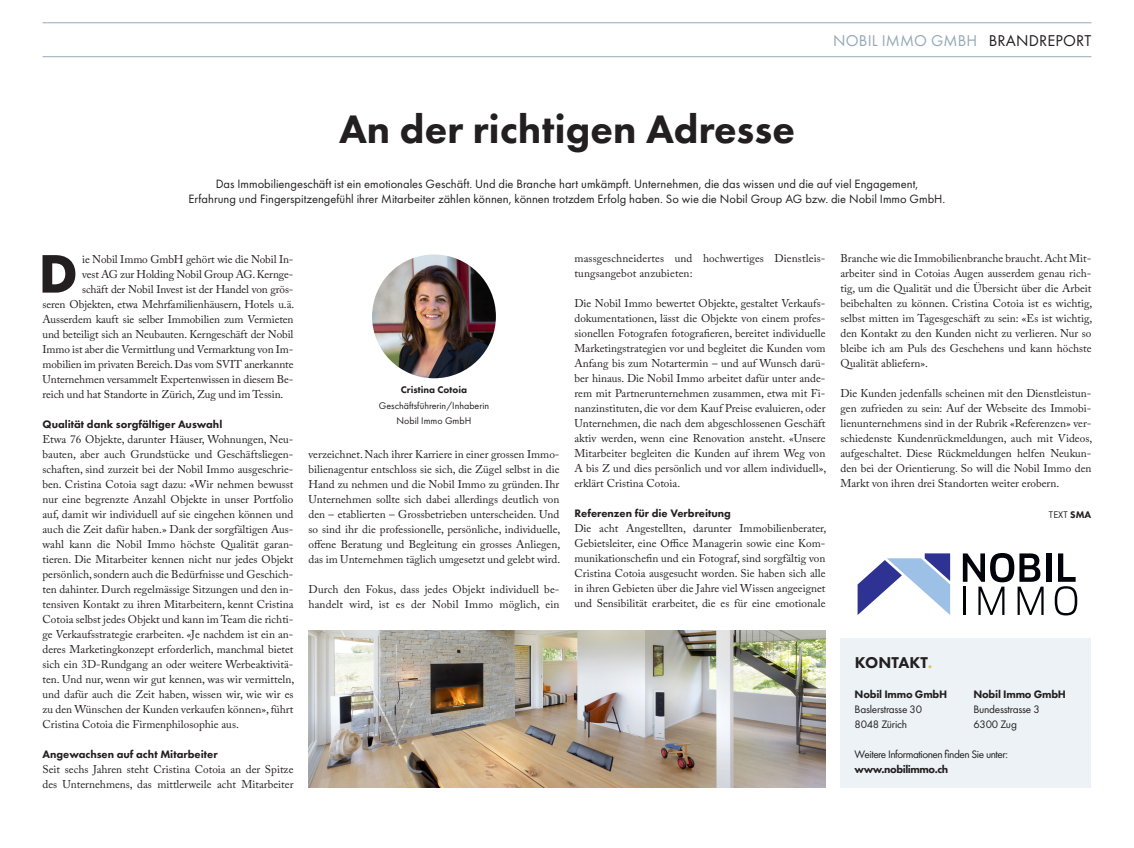
<style>
.page{position:relative;width:1134px;height:848px;background:#fff}
.page>*{position:absolute;margin:0;border:0;box-sizing:border-box;transform-origin:0 0}
.Main_First_Paragraph{font:700 56.25px "Futura PT";color:#231f20}
.Titles{font:800 41.25px "Futura PT";color:#231f20}
.t1{font:16.25px "Futura PT";letter-spacing:.01em;color:#95a9b4}
.t2{font:800 16.25px "Futura PT";letter-spacing:.005em;color:#231f20}
.Intro{font:12.5px/15px "Futura PT";color:#231f20;text-align:center}
.Main_Article{font:11.25px/15px "Adobe Caslon Pro";color:#231f20;text-align:justify}
.Main_First_Paragraph-2{font:11.25px "Adobe Caslon Pro";letter-spacing:-.01em;color:#231f20}
.Question{font:800 11.25px "Futura PT";color:#231f20}
.t3{font:11.25px "Futura PT";letter-spacing:-.03em;color:#231f20}
.Question-2{font:800 11.25px "Futura PT";letter-spacing:-.02em;color:#231f20}
.Question-3{font:800 11.25px "Futura PT";letter-spacing:-.04em;color:#231f20}
.t4{font:10px "Futura PT";color:#231f20}
.t5{font:800 10px "Futura PT";color:#231f20}
.s1{color:#231f20}
.s2{font-weight:800}
.s3{color:#ddc454}
</style>
<div class="page">
<hr style="left:43px;top:57px;width:1048px;height:1px;background:#95a9b4">
<hr style="left:43px;top:23px;width:1048px;height:1px;background:#95a9b4">
<div style="left:840px;top:638px;width:251px;height:150px;background:#ecf2f5"></div>
<img style="left:372px;top:254px;width:124px;height:124px;border-radius:62px">
<svg style="left:857px;top:553px;width:93px;height:62px"></svg>
<div style="left:1046px;top:553px;width:5px;height:29px;background:#000309"></div>
<svg style="left:1055px;top:553px;width:22px;height:62px"></svg>
<svg style="left:963px;top:553px;width:80px;height:62px"></svg>
<img style="left:308px;top:630px;width:517px;height:158px">
<p class="t1" style="left:833px;top:31px;width:260px">NOBIL IMMO GMBH <span class="s1">BRANDREPORT</span></p>
<p class="Titles" style="left:339px;top:103px;width:457px">An der richtigen Adresse</p>
<p class="Intro" style="left:189px;top:176px;width:758px">Das Immobiliengeschäft ist ein emotionales Geschäft. Und die Branche hart umkämpft. Unternehmen, die das wissen und die auf viel Engagement,<br>Erfahrung und Fingerspitzengefühl ihrer Mitarbeiter zählen können, können trotzdem Erfolg haben. So wie die Nobil Group AG bzw. die Nobil Immo GmbH.</p>
<p class="Main_First_Paragraph" style="left:39px;top:238px;width:41px">D</p>
<p class="Main_First_Paragraph-2" style="left:82px;top:252px;width:213px">ie Nobil Immo GmbH gehört wie die Nobil In-</p>
<p class="Main_First_Paragraph-2" style="left:82px;top:267px;width:213px">vest AG zur Holding Nobil Group AG. Kernge-</p>
<p class="Main_First_Paragraph-2" style="left:82px;top:282px;width:213px">schäft der Nobil Invest ist der Handel von grös-</p>
<p class="Main_First_Paragraph-2" style="left:43px;top:297px;width:253px">seren Objekten, etwa Mehrfamilienhäusern, Hotels u.ä.</p>
<p class="Main_First_Paragraph-2" style="left:43px;top:312px;width:252px">Ausserdem kauft sie selber Immobilien zum Vermieten</p>
<p class="Main_First_Paragraph-2" style="left:43px;top:327px;width:252px">und beteiligt sich an Neubauten. Kerngeschäft der Nobil</p>
<p class="Main_First_Paragraph-2" style="left:43px;top:342px;width:252px">Immo ist aber die Vermittlung und Vermarktung von Im-</p>
<p class="Main_First_Paragraph-2" style="left:43px;top:357px;width:252px">mobilien im privaten Bereich. Das vom SVIT anerkannte</p>
<p class="Main_First_Paragraph-2" style="left:43px;top:372px;width:252px">Unternehmen versammelt Expertenwissen in diesem Be-</p>
<p class="Main_First_Paragraph-2" style="left:43px;top:387px;width:242px">reich und hat Standorte in Zürich, Zug und im Tessin.</p>
<p class="Question" style="left:43px;top:417px;width:181px">Qualität dank sorgfältiger Auswahl</p>
<p class="Main_Article" style="left:43px;top:431px;width:253px">Etwa 76 Objekte, darunter Häuser, Wohnungen, Neu&shy;bauten, aber auch Grundstücke und Geschäftsliegen&shy;schaften, sind zurzeit bei der Nobil Immo ausgeschrie&shy;ben. Cristina Cotoia sagt dazu: «Wir nehmen bewusst nur eine begrenzte Anzahl Objekte in unser Portfolio auf, damit wir individuell auf sie eingehen können und auch die Zeit dafür haben.» Dank der sorgfältigen Aus&shy;wahl kann die Nobil Immo höchste Qualität garan&shy;tieren. Die Mitarbeiter kennen nicht nur jedes Objekt persönlich, sondern auch die Bedürfnisse und Geschich&shy;ten dahinter. Durch regelmässige Sitzungen und den in&shy;tensiven Kontakt zu ihren Mitarbeitern, kennt Cristina Cotoia selbst jedes Objekt und kann im Team die richti&shy;ge Verkaufsstrategie erarbeiten. «Je nachdem ist ein an&shy;deres Marketingkonzept erforderlich, manchmal bietet sich ein 3D-Rundgang an oder weitere Werbeaktivitä&shy;ten. Und nur, wenn wir gut kennen, was wir vermitteln, und dafür auch die Zeit haben, wissen wir, wie wir es zu den Wünschen der Kunden verkaufen können», führt Cristina Cotoia die Firmenphilosophie aus.</p>
<p class="Question" style="left:43px;top:747px;width:177px">Angewachsen auf acht Mitarbeiter</p>
<p class="Main_Article" style="left:43px;top:761px;width:252px">Seit sechs Jahren steht Cristina Cotoia an der Spitze des Unternehmens, das mittlerweile acht Mitarbeiter</p>
<p class="t5" style="left:401px;top:383px;width:68px">Cristina Cotoia</p>
<p class="t4" style="left:379px;top:399px;width:112px">Geschäftsführerin/Inhaberin</p>
<p class="t4" style="left:397px;top:415px;width:76px">Nobil Immo GmbH</p>
<p class="Main_Article" style="left:308px;top:446px;width:253px">verzeichnet. Nach ihrer Karriere in einer grossen Immo&shy;bilienagentur entschloss sie sich, die Zügel selbst in die Hand zu nehmen und die Nobil Immo zu gründen. Ihr Unternehmen sollte sich dabei allerdings deutlich von den – etablierten – Grossbetrieben unterscheiden. Und so sind ihr die professionelle, persönliche, individuelle, offene Beratung und Begleitung ein grosses Anliegen, das im Unternehmen täglich umgesetzt und gelebt wird.</p>
<p class="Main_Article" style="left:308px;top:581px;width:252px">Durch den Fokus, dass jedes Objekt individuell be&shy;handelt wird, ist es der Nobil Immo möglich, ein</p>
<p class="Main_Article" style="left:574px;top:251px;width:252px">massgeschneidertes und hochwertiges Dienstleis&shy;tungsangebot anzubieten:</p>
<p class="Main_Article" style="left:574px;top:296px;width:253px">Die Nobil Immo bewertet Objekte, gestaltet Verkaufs&shy;dokumentationen, lässt die Objekte von einem profes&shy;sionellen Fotografen fotografieren, bereitet individuelle Marketingstrategien vor und begleitet die Kunden vom Anfang bis zum Notartermin – und auf Wunsch darü&shy;ber hinaus. Die Nobil Immo arbeitet dafür unter ande&shy;rem mit Partnerunternehmen zusammen, etwa mit Fi&shy;nanzinstituten, die vor dem Kauf Preise evaluieren, oder Unternehmen, die nach dem abgeschlossenen Geschäft aktiv werden, wenn eine Renovation ansteht. «Unsere Mitarbeiter begleiten die Kunden auf ihrem Weg von A bis Z und dies persönlich und vor allem individuell», erklärt Cristina Cotoia.</p>
<p class="Question" style="left:574px;top:507px;width:158px">Referenzen für die Verbreitung</p>
<p class="Main_Article" style="left:574px;top:521px;width:253px">Die acht Angestellten, darunter Immobilienberater, Gebietsleiter, eine Office Managerin sowie eine Kom&shy;munikationschefin und ein Fotograf, sind sorgfältig von Cristina Cotoia ausgesucht worden. Sie haben sich alle in ihren Gebieten über die Jahre viel Wissen angeeignet und Sensibilität erarbeitet, die es für eine emotionale</p>
<p class="Main_Article" style="left:840px;top:251px;width:253px">Branche wie die Immobilienbranche braucht. Acht Mit&shy;arbeiter sind in Cotoias Augen ausserdem genau rich&shy;tig, um die Qualität und die Übersicht über die Arbeit beibehalten zu können. Cristina Cotoia ist es wichtig, selbst mitten im Tagesgeschäft zu sein: «Es ist wichtig, den Kontakt zu den Kunden nicht zu verlieren. Nur so bleibe ich am Puls des Geschehens und kann höchste Qualität abliefern».</p>
<p class="Main_Article" style="left:840px;top:386px;width:253px">Die Kunden jedenfalls scheinen mit den Dienstleistun&shy;gen zufrieden zu sein: Auf der Webseite des Immobi&shy;lienunternehmens sind in der Rubrik «Referenzen» ver&shy;schiedenste Kundenrückmeldungen, auch mit Videos, aufgeschaltet. Diese Rückmeldungen helfen Neukun&shy;den bei der Orientierung. So will die Nobil Immo den Markt von ihren drei Standorten weiter erobern.</p>
<p class="t4" style="left:1049px;top:508px;width:44px">TEXT <span class="s2">SMA</span></p>
<p class="t2" style="left:855px;top:652px;width:79px">KONTAKT<span class="s3">.</span></p>
<p class="Question-2" style="left:855px;top:687px;width:94px">Nobil Immo GmbH</p>
<p class="t3" style="left:855px;top:702px;width:69px">Baslerstrasse 30</p>
<p class="t3" style="left:855px;top:717px;width:54px">8048 Zürich</p>
<p class="Question-2" style="left:973px;top:687px;width:94px">Nobil Immo GmbH</p>
<p class="t3" style="left:973px;top:702px;width:68px">Bundesstrasse 3</p>
<p class="t3" style="left:973px;top:717px;width:45px">6300 Zug</p>
<p class="t3" style="left:855px;top:747px;width:155px">Weitere Informationen finden Sie unter:</p>
<p class="Question-3" style="left:855px;top:762px;width:95px">www.nobilimmo.ch</p>
</div>
